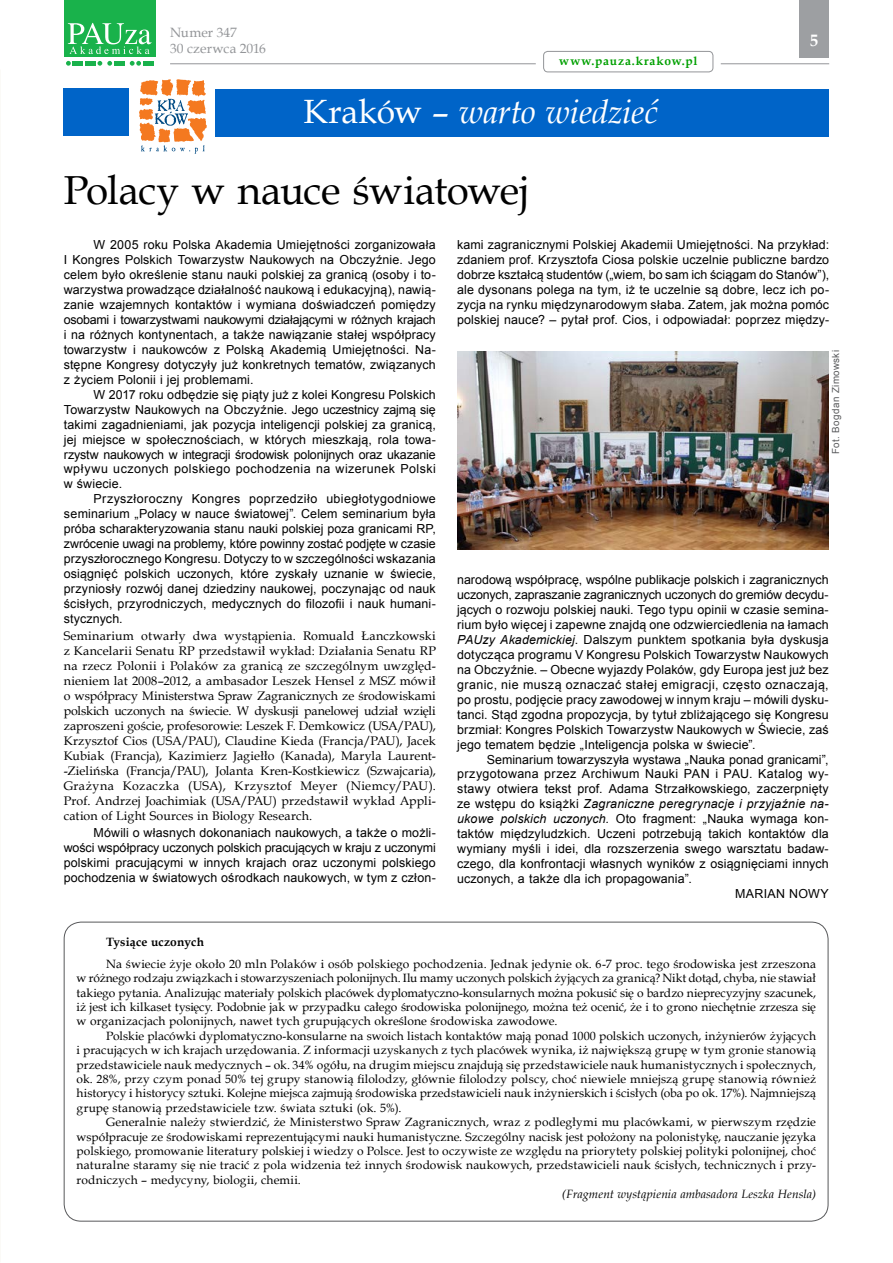
<style>
.page{position:relative;width:893px;height:1263px;background:#fff}
.page>*{position:absolute;margin:0;border:0;box-sizing:border-box;transform-origin:0 0}
.t1{font:40.5px "Book Antiqua";letter-spacing:-.015em;color:#000}
.t2{font:italic 33.6px "Book Antiqua";letter-spacing:-.015em;color:#fff}
.t3{font:700 16.5px "Book Antiqua";color:#fff}
.t4{font:13.5px/16.2px "Book Antiqua";letter-spacing:.005em;color:#939598}
.t5{font:12.45px/15px "Arial";letter-spacing:.01em;color:#000;text-align:justify}
.t6{font:12.45px/15px "Book Antiqua";letter-spacing:.01em;color:#000;text-align:justify}
.t7{font:italic 12.45px "Arial";letter-spacing:.02em;color:#000}
.t8{font:12.45px "Arial";letter-spacing:.03em;color:#000}
.t9{font:12px/14.4px "Book Antiqua";letter-spacing:.01em;color:#000;text-align:justify}
.t10{font:italic 12px "Book Antiqua";letter-spacing:.01em;color:#000}
.t11{font:700 12px "Book Antiqua";letter-spacing:.07em;color:#00a000}
.t12{font:700 12px "Book Antiqua";letter-spacing:.01em;color:#000}
.t13{font:9.75px "Arial";letter-spacing:.035em;color:#58595b}
.s1{font-style:normal}
.s2{font-style:italic}
</style>
<div class="page">
<div style="left:799px;top:0;width:30px;height:57px;background:#9d9fa2"></div>
<svg style="left:66px;top:61px;width:5px;height:5px"></svg>
<svg style="left:97px;top:61px;width:15px;height:5px"></svg>
<svg style="left:130px;top:61px;width:11px;height:5px"></svg>
<div style="left:73px;top:61px;width:10px;height:5px;background:#19b24b"></div>
<div style="left:85px;top:61px;width:11px;height:5px;background:#19b24b"></div>
<div style="left:114px;top:61px;width:11px;height:5px;background:#19b24b"></div>
<div style="left:143px;top:61px;width:11px;height:5px;background:#19b24b"></div>
<div style="left:64px;top:0;width:92px;height:56px;background:#19b24b"></div>
<svg style="left:68px;top:23px;width:83px;height:31px"></svg>
<hr style="left:170px;top:63px;width:366px;height:1px;background:#939598">
<div style="left:543px;top:51px;width:170px;height:21px;border:1px solid #939598;border-radius:4px"></div>
<hr style="left:721px;top:63px;width:108px;height:1px;background:#939598">
<div style="left:216px;top:89px;width:613px;height:47px;background:#0064c8"></div>
<div style="left:64px;top:89px;width:65px;height:47px;background:#0064c8"></div>
<svg style="left:139px;top:79px;width:68px;height:75px"></svg>
<img style="left:457px;top:351px;width:372px;height:198px">
<p class="t4" style="left:170px;top:24px;width:97px">Numer 347<br>30 czerwca 2016</p>
<h3 class="t3" style="left:810px;top:30px;width:10px">5</h3>
<p class="t11" style="left:559px;top:53px;width:140px">www.pauza.krakow.pl</p>
<h2 class="t2" style="left:304px;top:88px;width:356px"><span class="s1">Kraków –</span> warto wiedzieć</h2>
<h1 class="t1" style="left:64px;top:162px;width:467px">Polacy w nauce światowej</h1>
<p class="t5" style="left:64px;top:237px;width:374px;text-indent:30px">W 2005 roku Polska Akademia Umiejętności zorganizowała I Kongres Polskich Towarzystw Naukowych na Obczyźnie. Jego celem było określenie stanu nauki polskiej za granicą (osoby i to&shy;warzystwa prowadzące działalność naukową i edukacyjną), nawią&shy;zanie wzajemnych kontaktów i wymiana doświadczeń pomiędzy osobami i towarzystwami naukowymi działającymi w różnych krajach i na różnych kontynentach, a także nawiązanie stałej współpracy towarzystw i naukowców z Polską Akademią Umiejętności. Na&shy;stępne Kongresy dotyczyły już konkretnych tematów, związanych z życiem Polonii i jej problemami.</p>
<p class="t5" style="left:64px;top:387px;width:374px;text-indent:30px">W 2017 roku odbędzie się piąty już z kolei Kongresu Polskich Towarzystw Naukowych na Obczyźnie. Jego uczestnicy zajmą się takimi zagadnieniami, jak pozycja inteligencji polskiej za granicą, jej miejsce w społecznościach, w których mieszkają, rola towa&shy;rzystw naukowych w integracji środowisk polonijnych oraz ukazanie wpływu uczonych polskiego pochodzenia na wizerunek Polski w świecie.</p>
<p class="t5" style="left:64px;top:491px;width:374px;text-indent:30px">Przyszłoroczny Kongres poprzedziło ubiegłotygodniowe seminarium „Polacy w nauce światowej”. Celem seminarium była próba scharakteryzowania stanu nauki polskiej poza granicami RP, zwrócenie uwagi na problemy, które powinny zostać podjęte w czasie przyszłorocznego Kongresu. Dotyczy to w szczególności wskazania osiągnięć polskich uczonych, które zyskały uznanie w świecie, przyniosły rozwój danej dziedziny naukowej, poczynając od nauk ścisłych, przyrodniczych, medycznych do filozofii i nauk humani&shy;stycznych.</p>
<p class="t6" style="left:64px;top:628px;width:374px">Seminarium otwarły dwa wystąpienia. Romuald Łanczkowski z Kancelarii Senatu RP przedstawił wykład: Działania Senatu RP na rzecz Polonii i Polaków za granicą ze szczególnym uwzględ&shy;nieniem lat 2008–2012, a ambasador Leszek Hensel z MSZ mówił o współpracy Ministerstwa Spraw Zagranicznych ze środowiskami polskich uczonych na świecie. W dyskusji panelowej udział wzięli zaproszeni goście, profesorowie: Leszek F. Demkowicz (USA/PAU), Krzysztof Cios (USA/PAU), Claudine Kieda (Francja/PAU), Jacek Kubiak (Francja), Kazimierz Jagiełło (Kanada), Maryla Laurent--Zielińska (Francja/PAU), Jolanta Kren-Kostkiewicz (Szwajcaria), Grażyna Kozaczka (USA), Krzysztof Meyer (Niemcy/PAU).<br>Prof. Andrzej Joachimiak (USA/PAU) przedstawił wykład Appli&shy;cation of Light Sources in Biology Research.</p>
<p class="t5" style="left:64px;top:825px;width:374px;text-indent:30px">Mówili o własnych dokonaniach naukowych, a także o możli&shy;wości współpracy uczonych polskich pracujących w kraju z uczonymi polskimi pracującymi w innych krajach oraz uczonymi polskiego pochodzenia w światowych ośrodkach naukowych, w tym z człon-</p>
<p class="t5" style="left:457px;top:237px;width:374px">kami zagranicznymi Polskiej Akademii Umiejętności. Na przykład: zdaniem prof. Krzysztofa Ciosa polskie uczelnie publiczne bardzo dobrze kształcą studentów („wiem, bo sam ich ściągam do Stanów”), ale dysonans polega na tym, iż te uczelnie są dobre, lecz ich po&shy;zycja na rynku międzynarodowym słaba. Zatem, jak można pomóc polskiej nauce? – pytał prof. Cios, i odpowiadał: poprzez między-</p>
<p class="t13" style="left:829px;top:454px;width:105px;rotate:-90deg">Fot. Bogdan Zimowski</p>
<p class="t5" style="left:457px;top:572px;width:373px">narodową współpracę, wspólne publikacje polskich i zagranicznych uczonych, zapraszanie zagranicznych uczonych do gremiów decydu&shy;jących o rozwoju polskiej nauki. Tego typu opinii w czasie semina&shy;rium było więcej i zapewne znajdą one odzwierciedlenia na łamach <span class="s2">PAUzy Akademickiej</span>. Dalszym punktem spotkania była dyskusja dotycząca programu V Kongresu Polskich Towarzystw Naukowych na Obczyźnie. – Obecne wyjazdy Polaków, gdy Europa jest już bez granic, nie muszą oznaczać stałej emigracji, często oznaczają, po prostu, podjęcie pracy zawodowej w innym kraju – mówili dysku&shy;tanci. Stąd zgodna propozycja, by tytuł zbliżającego się Kongresu brzmiał: Kongres Polskich Towarzystw Naukowych w Świecie, zaś jego tematem będzie „Inteligencja polska w świecie”.</p>
<p class="t5" style="left:487px;top:751px;width:343px">Seminarium towarzyszyła wystawa „Nauka ponad granicami”,</p>
<p class="t8" style="left:457px;top:765px;width:373px">przygotowana przez Archiwum Nauki PAN i PAU. Katalog wy-</p>
<p class="t5" style="left:457px;top:781px;width:373px">stawy otwiera tekst prof. Adama Strzałkowskiego, zaczerpnięty</p>
<p class="t7" style="left:457px;top:796px;width:373px"><span class="s1">ze wstępu do książki</span> Zagraniczne peregrynacje i przyjaźnie na-</p>
<p class="t5" style="left:457px;top:811px;width:373px"><span class="s2">ukowe polskich uczonych.</span> Oto fragment: „Nauka wymaga kon-</p>
<p class="t5" style="left:457px;top:826px;width:373px">taktów międzyludzkich. Uczeni potrzebują takich kontaktów dla</p>
<p class="t5" style="left:457px;top:841px;width:373px">wymiany myśli i idei, dla rozszerzenia swego warsztatu badaw-</p>
<p class="t5" style="left:457px;top:856px;width:373px">czego, dla konfrontacji własnych wyników z osiągnięciami innych</p>
<p class="t5" style="left:457px;top:871px;width:236px">uczonych, a także dla ich propagowania”.</p>
<p class="t5" style="left:735px;top:886px;width:95px">MARIAN NOWY</p>
<p class="t12" style="left:106px;top:934px;width:99px">Tysiące uczonych</p>
<p class="t9" style="left:77px;top:956px;width:741px;text-indent:30px">Na świecie żyje około 20 mln Polaków i osób polskiego pochodzenia. Jednak jedynie ok. 6-7 proc. tego środowiska jest zrzeszona w różnego rodzaju związkach i stowarzyszeniach polonijnych. Ilu mamy uczonych polskich żyjących za granicą? Nikt dotąd, chyba, nie stawiał takiego pytania. Analizując materiały polskich placówek dyplomatyczno-konsularnych można pokusić się o bardzo nieprecyzyjny szacunek, iż jest ich kilkaset tysięcy. Podobnie jak w przypadku całego środowiska polonijnego, można też ocenić, że i to grono niechętnie zrzesza się w organizacjach polonijnych, nawet tych grupujących określone środowiska zawodowe.</p>
<p class="t9" style="left:77px;top:1028px;width:741px;text-indent:30px">Polskie placówki dyplomatyczno-konsularne na swoich listach kontaktów mają ponad 1000 polskich uczonych, inżynierów żyjących i pracujących w ich krajach urzędowania. Z informacji uzyskanych z tych placówek wynika, iż największą grupę w tym gronie stanowią przedstawiciele nauk medycznych – ok. 34% ogółu, na drugim miejscu znajdują się przedstawiciele nauk humanistycznych i społecznych, ok. 28%, przy czym ponad 50% tej grupy stanowią filolodzy, głównie filolodzy polscy, choć niewiele mniejszą grupę stanowią również historycy i historycy sztuki. Kolejne miejsca zajmują środowiska przedstawicieli nauk inżynierskich i ścisłych (oba po ok. 17%). Najmniejszą grupę stanowią przedstawiciele tzw. świata sztuki (ok. 5%).</p>
<p class="t9" style="left:77px;top:1115px;width:741px;text-indent:30px">Generalnie należy stwierdzić, że Ministerstwo Spraw Zagranicznych, wraz z podległymi mu placówkami, w pierwszym rzędzie współpracuje ze środowiskami reprezentującymi nauki humanistyczne. Szczególny nacisk jest położony na polonistykę, nauczanie języka polskiego, promowanie literatury polskiej i wiedzy o Polsce. Jest to oczywiste ze względu na priorytety polskiej polityki polonijnej, choć naturalne staramy się nie tracić z pola widzenia też innych środowisk naukowych, przedstawicieli nauk ścisłych, technicznych i przy&shy;rodniczych – medycyny, biologii, chemii.</p>
<p class="t10" style="left:562px;top:1186px;width:256px">(Fragment wystąpienia ambasadora Leszka Hensla)</p>
</div>
